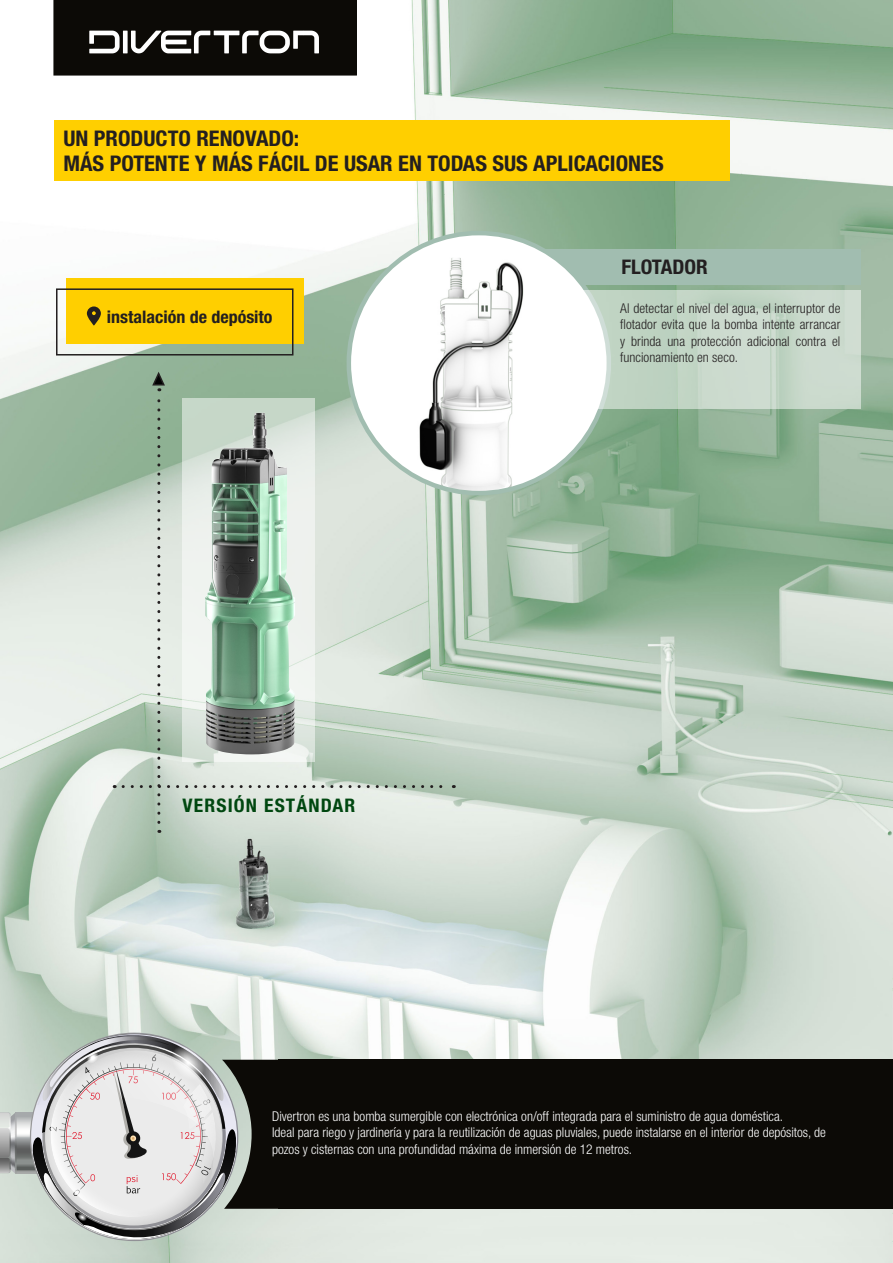
<style>
.page{position:relative;width:893px;height:1263px;background:#fff}
.page>*{position:absolute;margin:0;border:0;box-sizing:border-box;transform-origin:0 0}
.t1{font:700 condensed 21.6px/25.5px "Helvetica Neue LT";color:#231f20;scale:1.04 1}
.t2{font:700 condensed 20.1px "Helvetica Neue LT";color:#231f20;scale:1.04 1}
.t3{font:700 condensed 18.75px "Helvetica Neue LT";letter-spacing:.06em;color:#004710;scale:1.04 1}
.t4{font:700 condensed 17.25px "Helvetica Neue LT";color:#231f20;scale:1.04 1}
.t5{font:300 condensed 13.5px/16.5px "Helvetica Neue LT";color:#fff}
.t6{font:300 condensed 13.5px/16.5px "Helvetica Neue LT";letter-spacing:.005em;color:#231f20;text-align:justify}
</style>
<div class="page">
<img style="left:0;top:0;width:893px;height:1263px">
<div style="left:279px;top:1060px;width:614px;height:149px;background:#0c0a06"></div>
<svg style="left:17px;top:1112px;width:14px;height:62px"></svg>
<svg style="left:0;top:1112px;width:17px;height:62px"></svg>
<svg style="left:31px;top:1034px;width:267px;height:208px;background:#adaeac"></svg>
<svg style="left:123px;top:370px;width:331px;height:452px;background:#c7d6c9"></svg>
<div style="left:66px;top:279px;width:237px;height:65px;background:#ffcf00"></div>
<div style="left:56px;top:288px;width:237px;height:67px;border:2px solid #231f20"></div>
<svg style="left:87px;top:306px;width:14px;height:20px"></svg>
<div style="left:54px;top:120px;width:676px;height:60px;background:#ffcf00"></div>
<svg style="left:53px;top:0;width:304px;height:76px;background:#252320"></svg>
<svg style="left:183px;top:398px;width:132px;height:364px;fill:#edf1ed"></svg>
<img style="left:205px;top:413px;width:90px;height:341px">
<div style="left:505px;top:249px;width:356px;height:36px;background:#a1bdb0"></div>
<svg style="left:349px;top:233px;width:260px;height:260px"></svg>
<img style="left:358px;top:258px;width:228px;height:235px">
<svg style="left:538px;top:290px;width:323px;height:118px"></svg>
<p class="t1" style="left:63px;top:125px;width:579px">UN PRODUCTO RENOVADO:<br>MÁS POTENTE Y MÁS FÁCIL DE USAR EN TODAS SUS APLICACIONES</p>
<p class="t4" style="left:107px;top:306px;width:161px">instalación de depósito</p>
<p class="t3" style="left:183px;top:794px;width:168px">VERSIÓN ESTÁNDAR</p>
<p class="t2" style="left:621px;top:255px;width:85px">FLOTADOR</p>
<p class="t6" style="left:620px;top:299px;width:222px">Al detectar el nivel del agua, el interruptor de flotador evita que la bomba intente arrancar y brinda una protección adicional contra el funcionamiento en seco.</p>
<p class="t5" style="left:272px;top:1107px;width:555px">Divertron es una bomba sumergible con electrónica on/off integrada para el suministro de agua doméstica.<br>Ideal para riego y jardinería y para la reutilización de aguas pluviales, puede instalarse en el interior de depósitos, de pozos y cisternas con una profundidad máxima de inmersión de 12 metros.</p>
</div>
